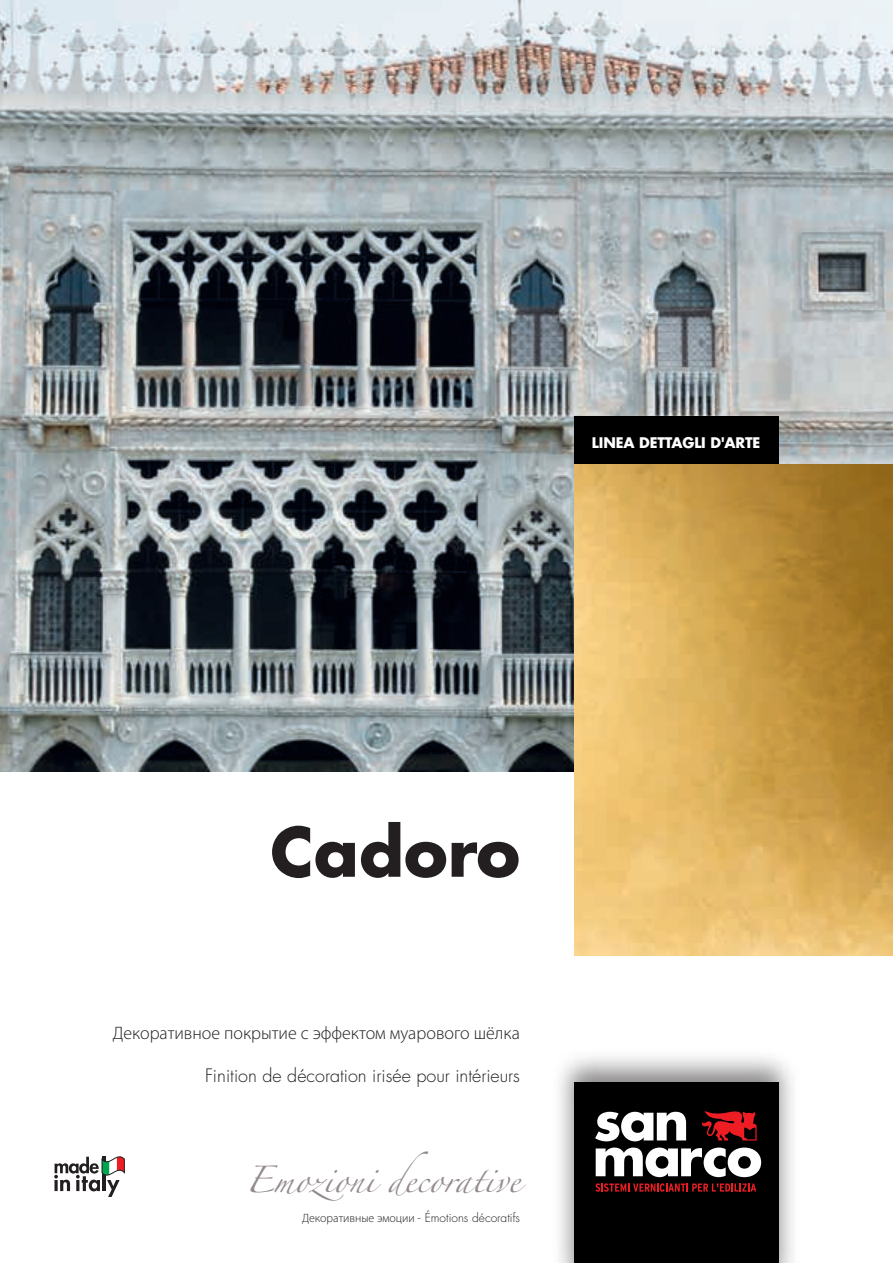
<style>
.page{position:relative;width:893px;height:1263px;background:#fff}
.page>*{position:absolute;margin:0;border:0;box-sizing:border-box;transform-origin:0 0}
.t1{font:700 66px "Futura Std";color:#231f20}
.t2{font:24px "Zapfino";color:#938a8c}
.t3{font:300 18px "Myriad Pro";color:#231f20}
.t4{font:300 18px "Futura Std";color:#231f20}
.t5{font:700 14.25px "Futura Std";letter-spacing:-.01em;color:#fff}
.t6{font:300 12px "Myriad Pro";color:#231f20}
.s1{font-family:"Futura Std"}
</style>
<div class="page">
<img style="left:0;top:0;width:893px;height:772px">
<div style="left:574px;top:416px;width:204px;height:48px;background:#000001"></div>
<img style="left:574px;top:464px;width:319px;height:492px">
<svg style="left:54px;top:1156px;width:71px;height:41px"></svg>
<div style="left:555px;top:1055px;width:241px;height:208px;background:#231f20;opacity:.25"></div>
<div style="left:574px;top:1082px;width:204px;height:181px;background:#000001"></div>
<svg style="left:701px;top:1111px;width:56px;height:29px"></svg>
<svg style="left:596px;top:1147px;width:165px;height:30px"></svg>
<svg style="left:595px;top:1112px;width:91px;height:29px"></svg>
<svg style="left:595px;top:1183px;width:161px;height:9px"></svg>
<p class="t5" style="left:592px;top:434px;width:170px">LINEA DETTAGLI D'ARTE</p>
<h1 class="t1" style="left:270px;top:808px;width:251px">Cadoro</h1>
<p class="t3" style="left:113px;top:1023px;width:409px">Декоративное покрытие с эффектом муарового шёлка</p>
<p class="t4" style="left:205px;top:1065px;width:317px">Finition de décoration irisée pour intérieurs</p>
<h2 class="t2" style="left:245px;top:1170px;width:276px">Emozioni decorative</h2>
<p class="t6" style="left:302px;top:1211px;width:219px">Декоративные эмоции - <span class="s1">Émotions décoratifs</span></p>
</div>
